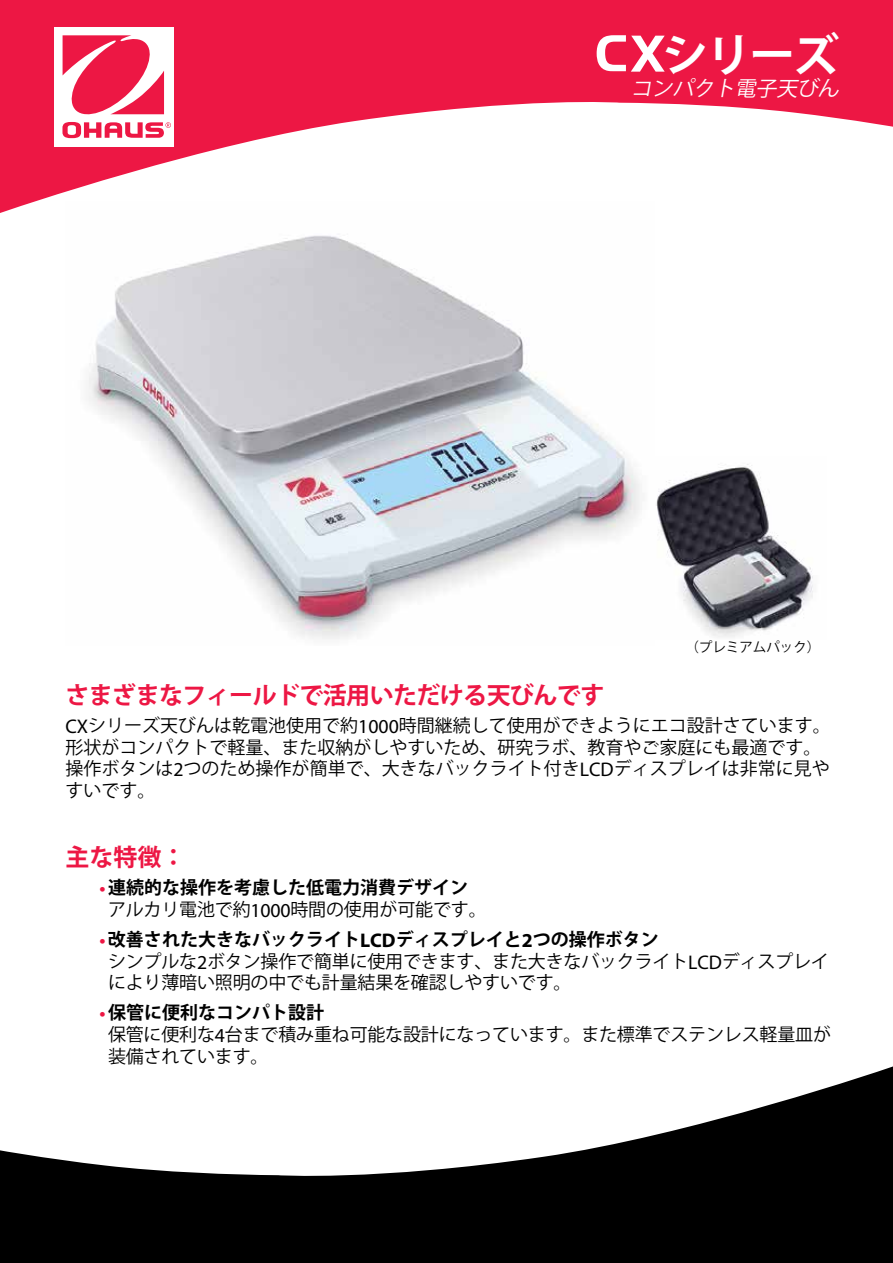
<style>
.page{position:relative;width:893px;height:1263px;background:#fff}
.page>*{position:absolute;margin:0;border:0;box-sizing:border-box;transform-origin:0 0}
.t1{font:700 54px "Handel Got D";color:#fff}
.t2{font:700 45.9px "Koz Go Pro";color:#fff}
.t3{font:700 24px "Koz Go Pro";letter-spacing:-.025em;color:#ed1744}
.t4{font:italic 21px "Koz Go Pro";color:#fff}
.t5{font:18px/21.6px "Koz Go Pro";color:#000}
.t6{font:700 18px/21.6px "Koz Go Pro";color:#000}
.t7{font:13.5px "Koz Go Pro";color:#000}
.s1{font-family:"Handel Got D";font-size:54px}
.s2{font-family:"Myriad Pro";font-size:19.8px}
.s3{font-family:"Myriad Pro";color:#ed1744}
.s4{font-weight:400}
.s5{font-family:"Myriad Pro";font-weight:400;font-size:19.8px}
.s6{font-family:"Myriad Pro";font-weight:700;color:#ed1744}
.s7{font-weight:700}
.s8{font-family:"Myriad Pro";font-weight:700;font-size:19.8px}
</style>
<div class="page">
<svg style="left:0;top:0;width:893px;height:213px;fill:#ed1744"></svg>
<div style="left:54px;top:27px;width:120px;height:119px;background:#fff"></div>
<svg style="left:62px;top:35px;width:109px;height:103px"></svg>
<svg style="left:0;top:1066px;width:893px;height:197px;fill:#000"></svg>
<img style="left:656px;top:464px;width:157px;height:173px">
<img style="left:65px;top:201px;width:590px;height:438px">
<h2 class="t2" style="left:630px;top:25px;width:210px"><span class="s1">X</span>シリーズ</h2>
<p class="t4" style="left:631px;top:74px;width:215px">コンパクト電子天びん</p>
<h1 class="t1" style="left:595px;top:23px;width:34px">C</h1>
<p class="t7" style="left:685px;top:638px;width:137px">（プレミアムパック）</p>
<h3 class="t3" style="left:65px;top:680px;width:540px">さまざまなフィールドで活用いただける天びんです</h3>
<p class="t5" style="left:65px;top:715px;width:767px"><span class="s2">CX</span>シリーズ天びんは乾電池使用で約<span class="s2">1000</span>時間継続して使用ができようにエコ設計さています。形状がコンパクトで軽量、また収納がしやすいため、研究ラボ、教育やご家庭にも最適です。操作ボタンは<span class="s2">2</span>つのため操作が簡単で、大きなバックライト付き<span class="s2">LCD</span>ディスプレイは非常に見やすいです。</p>
<h3 class="t3" style="left:66px;top:842px;width:121px">主な特徴：</h3>
<p class="t6" style="left:108px;top:878px;width:380px;text-indent:-8px"><span class="s3">•</span>連続的な操作を考慮した低電力消費デザイン<span class="s4">アルカリ電池で約</span><span class="s5">1000</span><span class="s4">時間の使用が可能です。</span></p>
<p class="t5" style="left:108px;top:929px;width:722px;text-indent:-9px"><span class="s6">•</span><span class="s7">改善された大きなバックライト</span><span class="s8">LCD</span><span class="s7">ディスプレイと</span><span class="s8">2</span><span class="s7">つの操作ボタン<br></span>シンプルな<span class="s2">2</span>ボタン操作で簡単に使用できます、また大きなバックライト<span class="s2">LCD</span>ディスプレイにより薄暗い照明の中でも計量結果を確認しやすいです。</p>
<p class="t5" style="left:108px;top:1002px;width:724px;text-indent:-8px"><span class="s6">•</span><span class="s7">保管に便利なコンパト設計<br></span>保管に便利な<span class="s2">4</span>台まで積み重ね可能な設計になっています。また標準でステンレス軽量皿が装備されています。</p>
</div>
